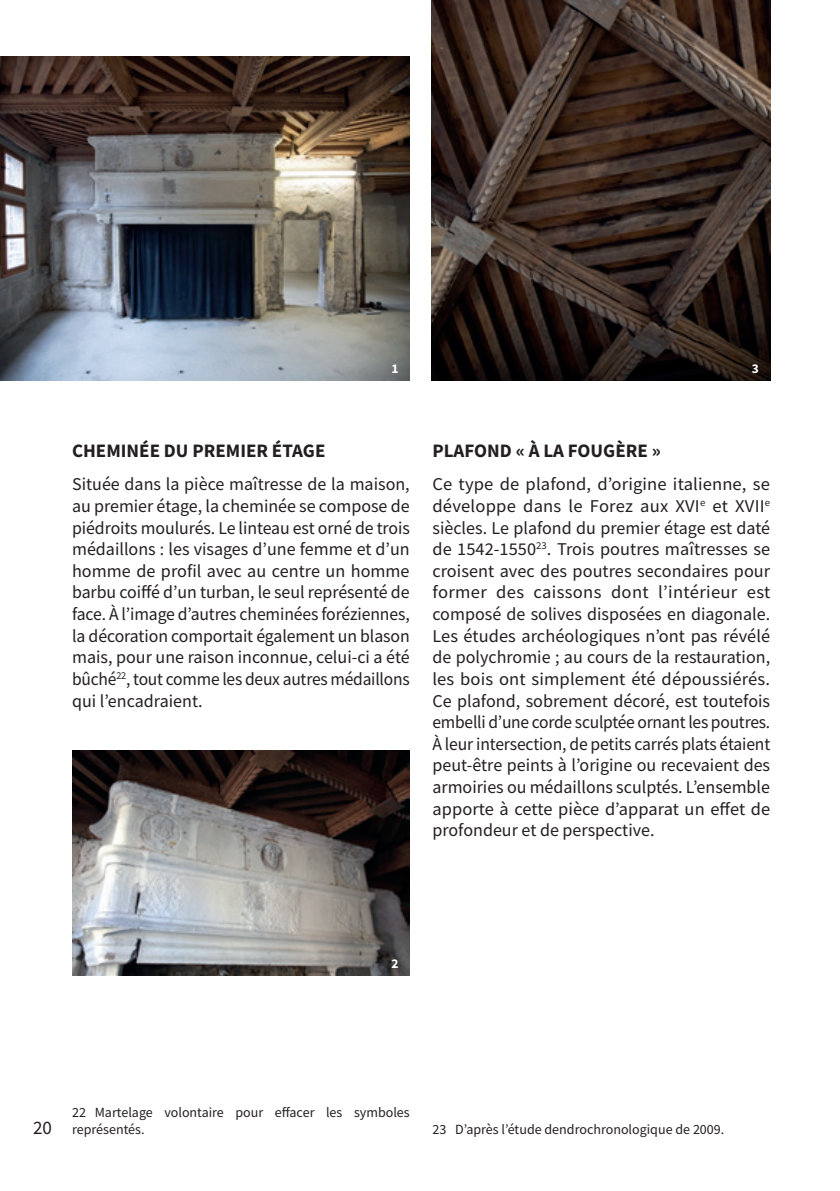
<style>
.page{position:relative;width:840px;height:1191px;background:#fff}
.page>*{position:absolute;margin:0;border:0;box-sizing:border-box;transform-origin:0 0}
.t1{font:700 19px "Source Sans Pro";color:#231f20}
.t2{font:19px "Source Sans Pro";color:#231f20}
.t3{font:18px/21.6px "Source Sans Pro";letter-spacing:-.01em;color:#231f20;text-align:justify}
.t4{font:14px/16.8px "Source Sans Pro";color:#231f20}
.t5{font:700 13.4px "Source Sans Pro";color:#fff}
</style>
<div class="page">
<img style="left:431px;top:0;width:338px;height:381px">
<img style="left:0;top:57px;width:409px;height:324px">
<img style="left:72px;top:750px;width:337px;height:225px">
<p class="t5" style="left:391px;top:359px;width:9px">1</p>
<p class="t5" style="left:751px;top:359px;width:9px">3</p>
<p class="t1" style="left:72px;top:438px;width:255px">CHEMINÉE DU PREMIER ÉTAGE</p>
<p class="t3" style="left:72px;top:473px;width:339px">Située dans la pièce maîtresse de la maison, au premier étage, la cheminée se compose de piédroits moulurés. Le linteau est orné de trois médaillons : les visages d’une femme et d’un homme de profil avec au centre un homme barbu coiffé d’un turban, le seul représenté de face. À l’image d’autres cheminées foréziennes, la décoration comportait également un blason mais, pour une raison inconnue, celui-ci a été bûché<sup>22</sup>, tout comme les deux autres médaillons qui l’encadraient.</p>
<p class="t1" style="left:432px;top:438px;width:230px">PLAFOND « À LA FOUGÈRE »</p>
<p class="t3" style="left:432px;top:473px;width:339px">Ce type de plafond, d’origine italienne, se développe dans le Forez aux XVI<sup>e</sup> et XVII<sup>e </sup>siècles. Le plafond du premier étage est daté de 1542-1550<sup>23</sup>. Trois poutres maîtresses se croisent avec des poutres secondaires pour former des caissons dont l’intérieur est composé de solives disposées en diagonale.<br>Les études archéologiques n’ont pas révélé de polychromie ; au cours de la restauration, les bois ont simplement été dépoussiérés.<br>Ce plafond, sobrement décoré, est toutefois embelli d’une corde sculptée ornant les poutres.<br>À leur intersection, de petits carrés plats étaient peut-être peints à l’origine ou recevaient des armoiries ou médaillons sculptés. L’ensemble apporte à cette pièce d’apparat un effet de profondeur et de perspective.</p>
<p class="t5" style="left:391px;top:954px;width:9px">2</p>
<p class="t2" style="left:33px;top:1116px;width:21px">20</p>
<p class="t4" style="left:72px;top:1104px;width:339px">22 Martelage volontaire pour effacer les symboles représentés.</p>
<p class="t4" style="left:432px;top:1121px;width:293px">23 D’après l’étude dendrochronologique de 2009.</p>
</div>
